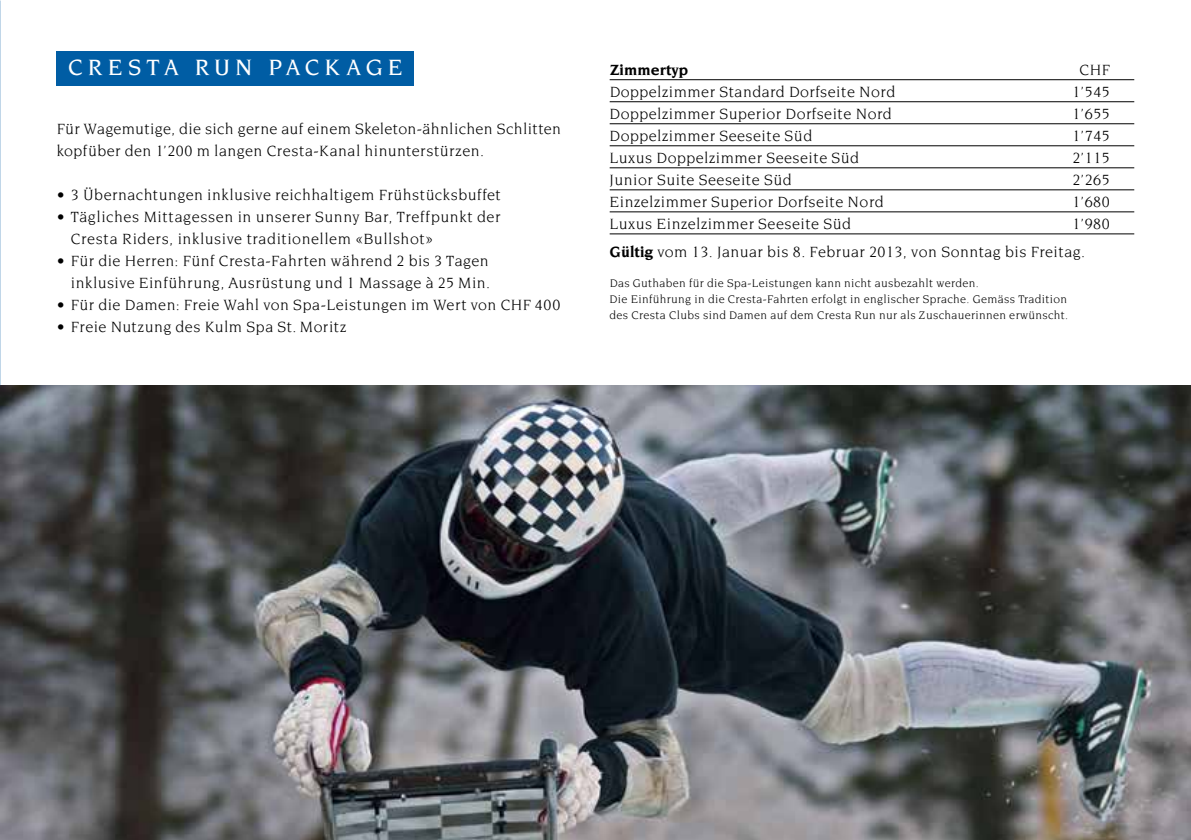
<style>
.page{position:relative;width:1191px;height:840px;background:#fff}
.page>*{position:absolute;margin:0;border:0;box-sizing:border-box;transform-origin:0 0}
.t1{font:500 24px "Novarese Std";letter-spacing:.185em;color:#fff}
.t2{font:16px/22px "Novarese Std";letter-spacing:.03em;color:#000}
.t3{font:700 16px "Novarese Std";letter-spacing:.005em;color:#000}
.t4{font:12px/16px "Novarese Std";letter-spacing:.03em;color:#000}
.s1{font-weight:700}
</style>
<div class="page">
<img style="left:1px;top:386px;width:1190px;height:453px">
<img style="left:0;top:386px;width:1px;height:453px">
<div style="left:57px;top:51px;width:357px;height:34px;background:#005da4"></div>
<hr style="left:609px;top:79px;width:525px;height:1px;background:#000">
<hr style="left:609px;top:101px;width:525px;height:1px;background:#000">
<hr style="left:609px;top:123px;width:525px;height:1px;background:#000">
<hr style="left:609px;top:145px;width:525px;height:1px;background:#000">
<hr style="left:609px;top:167px;width:525px;height:1px;background:#000">
<hr style="left:609px;top:189px;width:525px;height:1px;background:#000">
<hr style="left:609px;top:211px;width:525px;height:1px;background:#000">
<hr style="left:609px;top:233px;width:525px;height:1px;background:#000">
<h1 class="t1" style="left:68px;top:54px;width:20px">CREST</h1>
<h1 class="t1" style="left:164px;top:54px;width:220px">A RUN PACKAGE</h1>
<p class="t2" style="left:57px;top:117px;width:506px">Für Wagemutige, die sich gerne auf einem Skeleton-ähnlichen Schlitten kopfüber den 1’200 m langen Cresta-Kanal hinunterstürzen.</p>
<p class="t2" style="left:57px;top:183px;width:446px">• 3 Übernachtungen inklusive reichhaltigem Frühstücksbuffet</p>
<p class="t2" style="left:71px;top:205px;width:431px;text-indent:-14px">• Tägliches Mittagessen in unserer Sunny Bar, Treffpunkt der<br>Cresta Riders, inklusive traditionellem «Bullshot»</p>
<p class="t2" style="left:57px;top:249px;width:435px;text-align:right">• Für die Herren: Fünf Cresta-Fahrten während 2 bis 3 Tagen inklusive Einführung, Ausrüstung und 1 Massage à 25 Min.</p>
<p class="t2" style="left:57px;top:293px;width:505px">• Für die Damen: Freie Wahl von Spa-Leistungen im Wert von CHF 400</p>
<p class="t2" style="left:57px;top:315px;width:291px">• Freie Nutzung des Kulm Spa St. Moritz</p>
<p class="t3" style="left:609px;top:61px;width:80px">Zimmertyp</p>
<p class="t2" style="left:1079px;top:58px;width:32px">CHF</p>
<p class="t2" style="left:609px;top:80px;width:287px">Doppelzimmer Standard Dorfseite Nord</p>
<p class="t2" style="left:1072px;top:80px;width:39px">1’545</p>
<p class="t2" style="left:609px;top:102px;width:284px">Doppelzimmer Superior Dorfseite Nord</p>
<p class="t2" style="left:1072px;top:102px;width:39px">1’655</p>
<p class="t2" style="left:609px;top:124px;width:204px">Doppelzimmer Seeseite Süd</p>
<p class="t2" style="left:1072px;top:124px;width:39px">1’745</p>
<p class="t2" style="left:609px;top:146px;width:251px">Luxus Doppelzimmer Seeseite Süd</p>
<p class="t2" style="left:1072px;top:146px;width:39px">2’115</p>
<p class="t2" style="left:609px;top:168px;width:183px">Junior Suite Seeseite Süd</p>
<p class="t2" style="left:1072px;top:168px;width:39px">2’265</p>
<p class="t2" style="left:609px;top:190px;width:275px">Einzelzimmer Superior Dorfseite Nord</p>
<p class="t2" style="left:1072px;top:190px;width:39px">1’680</p>
<p class="t2" style="left:609px;top:212px;width:243px">Luxus Einzelzimmer Seeseite Süd</p>
<p class="t2" style="left:609px;top:209px;width:501px;line-height:28px;text-indent:463px">1’980<br><span class="s1">Gültig</span> vom 13. Januar bis 8. Februar 2013, von Sonntag bis Freitag.</p>
<p class="t4" style="left:609px;top:275px;width:460px">Das Guthaben für die Spa-Leistungen kann nicht ausbezahlt werden.<br>Die Einführung in die Cresta-Fahrten erfolgt in englischer Sprache. Gemäss Tradition des Cresta Clubs sind Damen auf dem Cresta Run nur als Zuschauerinnen erwünscht.</p>
</div>
